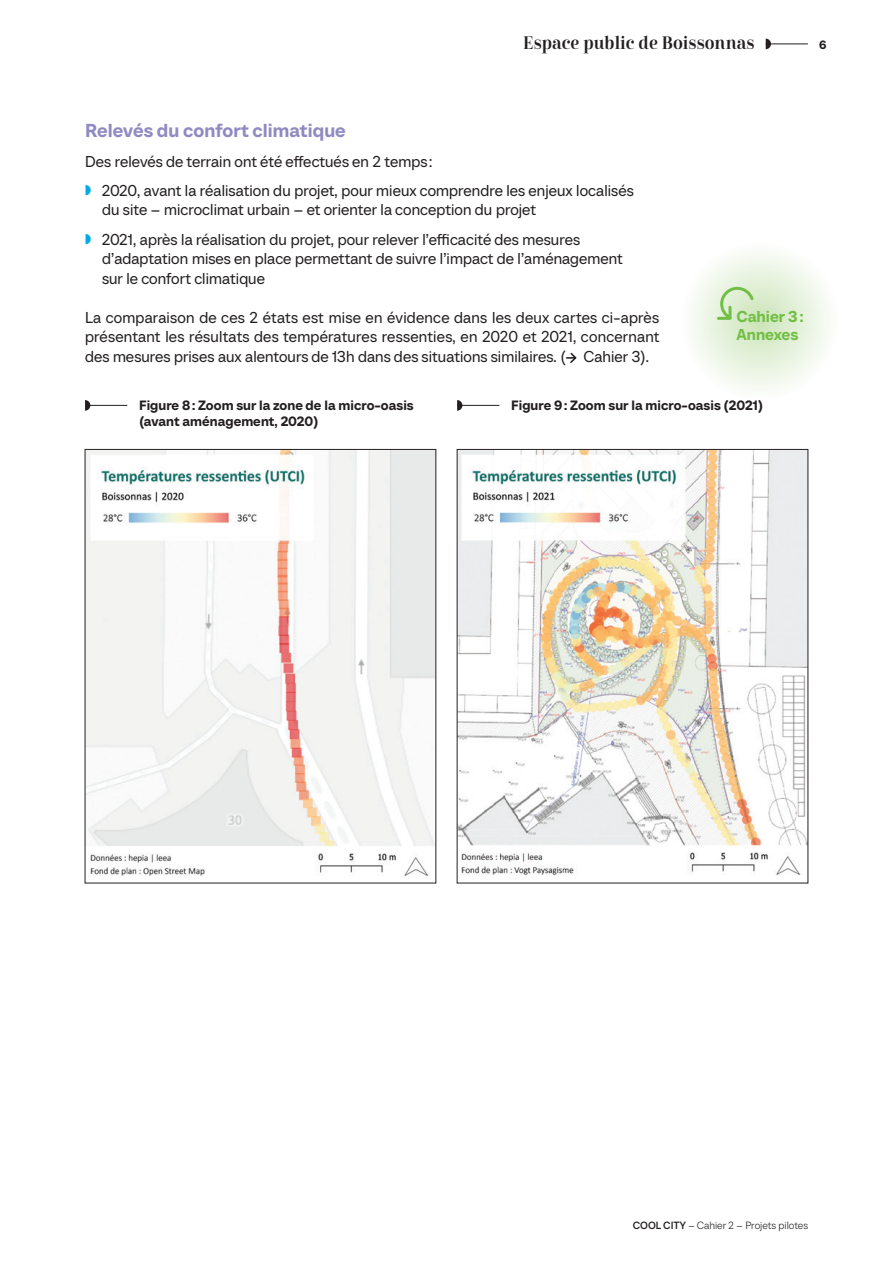
<style>
.page{position:relative;width:893px;height:1263px;background:#fff}
.page>*{position:absolute;margin:0;border:0;box-sizing:border-box;transform-origin:0 0}
.t1{font:18.75px "TT Neoris Dm Bd";letter-spacing:.005em;color:#908ac2}
.t2{font:18px "Cabrito Didone Con Dem";color:#231f20}
.t3{font:15.75px/19.5px "TT Neoris";letter-spacing:.005em;color:#231f20}
.t4{font:15.75px/18.9px "TT Neoris Dm Bd";color:#71bf44}
.t5{font:13.5px/16.2px "TT Neoris Dm Bd";letter-spacing:.005em;color:#231f20}
.t6{font:12px "TT Neoris Dm Bd";color:#231f20}
.t7{font:300 10.5px "TT Neoris";color:#231f20}
.s1{color:#00a9e7}
.s2{font-weight:500}
</style>
<div class="page">
<svg style="left:566px;top:353px;width:11px;height:10px"></svg>
<img style="left:87px;top:451px;width:347px;height:425px">
<img style="left:459px;top:451px;width:347px;height:424px">
<svg style="left:85px;top:400px;width:5px;height:11px"></svg>
<hr style="left:85px;top:405px;width:42px;height:1px;background:#231f20">
<svg style="left:457px;top:400px;width:5px;height:11px"></svg>
<hr style="left:457px;top:405px;width:42px;height:1px;background:#231f20">
<svg style="left:680px;top:241px;width:159px;height:159px"></svg>
<svg style="left:718px;top:285px;width:38px;height:38px"></svg>
<svg style="left:766px;top:39px;width:5px;height:10px"></svg>
<hr style="left:766px;top:44px;width:42px;height:1px;background:#231f20">
<p class="t2" style="left:523px;top:32px;width:233px">Espace public de Boissonnas</p>
<p class="t6" style="left:819px;top:37px;width:9px">6</p>
<p class="t1" style="left:85px;top:118px;width:262px">Relevés du confort climatique</p>
<p class="t3" style="left:85px;top:146px;width:550px;line-height:29.2px">Des relevés de terrain ont été effectués en 2 temps :<br><span class="s1">◗</span> 2020, avant la réalisation du projet, pour mieux comprendre les enjeux localisés</p>
<p class="t3" style="left:85px;top:195px;width:497px;line-height:29.2px;text-indent:17px">du site – microclimat urbain – et orienter la conception du projet<br><span class="s1">◗</span> 2021, après la réalisation du projet, pour relever l’efficacité des mesures</p>
<p class="t3" style="left:102px;top:248px;width:522px">d’adaptation mises en place permettant de suivre l’impact de l’aménagement sur le confort climatique</p>
<p class="t3" style="left:85px;top:307px;width:576px;text-align:justify">La comparaison de ces 2 états est mise en évidence dans les deux cartes ci-après présentant les résultats des températures ressenties, en 2020 et 2021, concernant des mesures prises aux alentours de 13h dans des situations similaires. ( Cahier 3).</p>
<p class="t5" style="left:139px;top:397px;width:276px">Figure 8: Zoom sur la zone de la micro-oasis (avant aménagement, 2020)</p>
<p class="t5" style="left:511px;top:397px;width:254px">Figure 9: Zoom sur la micro-oasis (2021)</p>
<p class="t4" style="left:736px;top:306px;width:68px">Cahier 3:<br>Annexes</p>
<p class="t7" style="left:633px;top:1219px;width:177px"><span class="s2">COOL CITY</span> – Cahier 2 – Projets pilotes</p>
</div>
